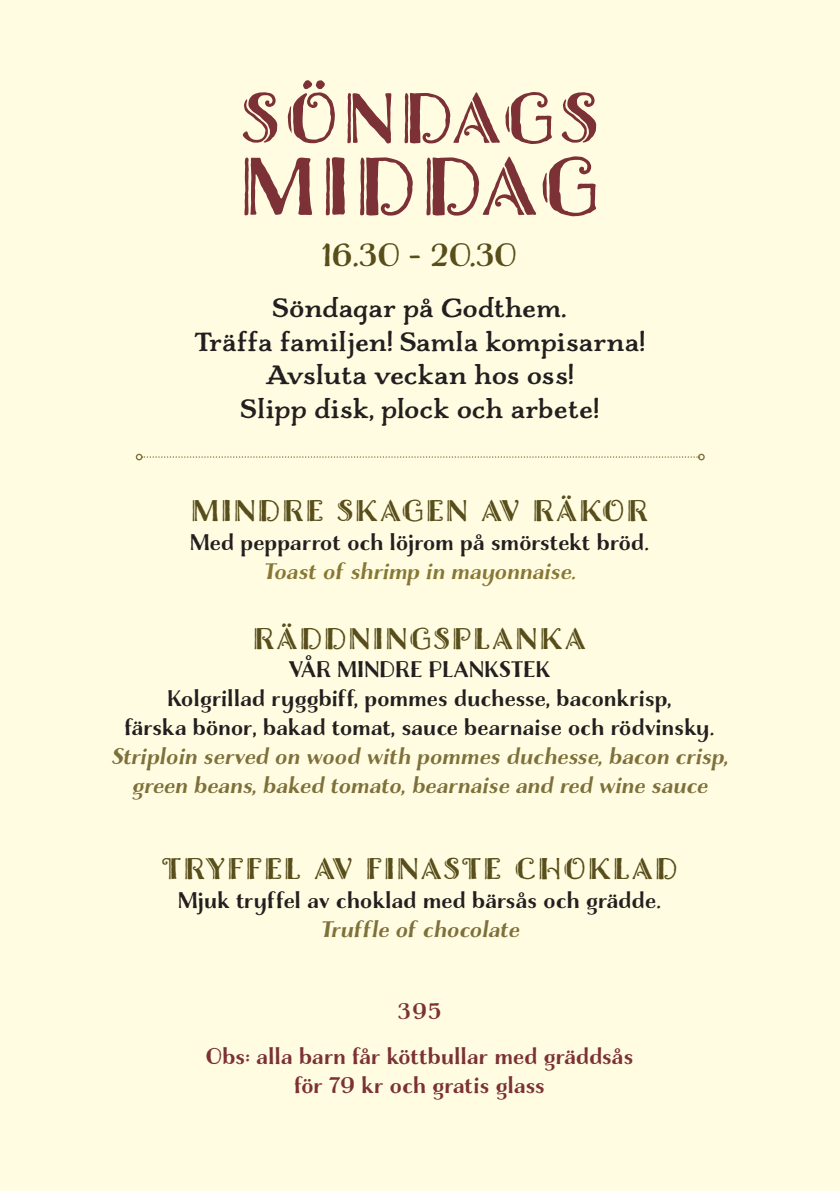
<style>
.page{position:relative;width:840px;height:1191px;background:#fff}
.page>*{position:absolute;margin:0;border:0;box-sizing:border-box;transform-origin:0 0}
.t1{font:76px "Charcuterie Deco";letter-spacing:.1em;color:#7b3135}
.t2{font:66px "Charcuterie Deco";letter-spacing:.1em;color:#7b3135}
.t3{font:34px "Charcuterie Contrast";letter-spacing:.02em;color:#584e1b}
.t4{font:700 28px/33.6px "Charcuterie Serif";letter-spacing:.02em;color:#231f20;text-align:center}
.t5{font:28px "Charcuterie Deco";letter-spacing:.1em;color:#584e1b}
.t6{font:24px/28.8px "Charcuterie Contrast";letter-spacing:.02em;color:#231f20;text-align:center}
.t7{font:24px/28.8px "Charcuterie Contrast";letter-spacing:.02em;color:#7b3135;text-align:center}
.s1{font-style:italic;color:#877735}
.s2{font-style:italic;color:#7d703a}
</style>
<div class="page">
<div style="left:0;top:0;width:839px;height:1191px;background:#fffce1"></div>
<svg style="left:136px;top:454px;width:561px;height:6px"></svg>
<div style="left:697px;top:454px;width:7px;height:6px;border:1px solid #7d703a;border-radius:50%"></div>
<p class="t2" style="left:241px;top:74px;width:357px">SÖNDAGS</p>
<p class="t1" style="left:240px;top:136px;width:359px">MIDDAG</p>
<p class="t3" style="left:322px;top:235px;width:196px">16.30 - 20.30</p>
<p class="t4" style="left:194px;top:291px;width:452px">Söndagar på Godthem.<br>Träffa familjen! Samla kompisarna!<br>Avsluta veckan hos oss!<br>Slipp disk, plock och arbete!</p>
<p class="t5" style="left:191px;top:492px;width:457px">MINDRE SKAGEN AV RÄKOR</p>
<p class="t6" style="left:190px;top:528px;width:460px">Med pepparrot och löjrom på smörstekt bröd.<br><span class="s1">Toast of shrimp in mayonnaise.</span></p>
<p class="t5" style="left:253px;top:619px;width:333px">RÄDDNINGSPLANKA</p>
<p class="t6" style="left:111px;top:655px;width:622px">VÅR MINDRE PLANKSTEK<br>Kolgrillad ryggbiff, pommes duchesse, baconkrisp,<br>färska bönor, bakad tomat, sauce bearnaise och rödvinsky.<br><span class="s2">Striploin served on wood with pommes duchesse, bacon crisp, green beans, baked tomato, bearnaise and red wine sauce</span></p>
<p class="t5" style="left:162px;top:850px;width:516px">TRYFFEL AV FINASTE CHOKLAD</p>
<p class="t6" style="left:178px;top:886px;width:484px">Mjuk tryffel av choklad med bärsås och grädde.<br><span class="s2">Truffle of chocolate</span></p>
<p class="t7" style="left:398px;top:996px;width:44px">395</p>
<p class="t7" style="left:206px;top:1042px;width:428px">Obs: alla barn får köttbullar med gräddsås för 79 kr och gratis glass</p>
</div>
